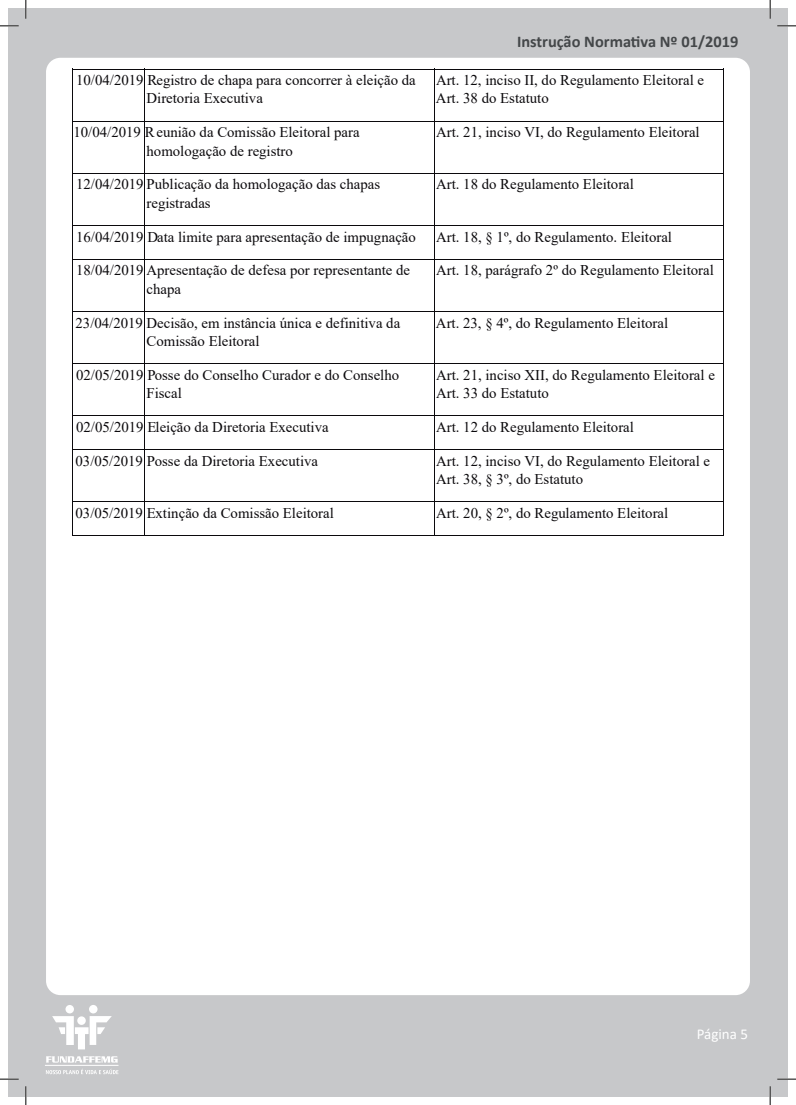
<style>
.page{position:relative;width:796px;height:1105px;background:#fff}
.page>*{position:absolute;margin:0;border:0;box-sizing:border-box;transform-origin:0 0}
.t1{font:700 16.38px "Calibri";color:#444749}
.t2{font:15px "Calibri";color:#fff}
.t3{font:14.75px/18.4px "Times New Roman";color:#0b090c}
</style>
<div class="page">
<div style="left:8px;top:8px;width:18px;height:1088px;background:#c7c8ca"></div>
<div style="left:26px;top:8px;width:762px;height:1088px;background:#c7c8ca"></div>
<div style="left:65px;top:1004px;width:9px;height:9px;background:#fff;border-radius:50%"></div>
<div style="left:89px;top:1004px;width:9px;height:9px;background:#fff;border-radius:50%"></div>
<svg style="left:52px;top:1016px;width:60px;height:33px"></svg>
<svg style="left:46px;top:1056px;width:72px;height:6px"></svg>
<div style="left:46px;top:58px;width:704px;height:936px;background:#fff;border-radius:14px"></div>
<svg style="left:0;top:25px;width:19px;height:2px"></svg>
<svg style="left:777px;top:25px;width:19px;height:2px"></svg>
<svg style="left:0;top:1078px;width:19px;height:1px"></svg>
<svg style="left:777px;top:1078px;width:19px;height:1px"></svg>
<svg style="left:25px;top:0;width:2px;height:19px"></svg>
<svg style="left:25px;top:1086px;width:2px;height:18px"></svg>
<svg style="left:769px;top:0;width:2px;height:19px"></svg>
<svg style="left:769px;top:1086px;width:2px;height:18px"></svg>
<hr style="left:72px;top:69px;width:72px;height:1px;background:#0b090c">
<hr style="left:145px;top:69px;width:289px;height:1px;background:#0b090c">
<hr style="left:435px;top:69px;width:288px;height:1px;background:#0b090c">
<hr style="left:72px;top:72px;width:1px;height:49px;background:#0b090c">
<hr style="left:144px;top:72px;width:1px;height:49px;background:#0b090c">
<hr style="left:434px;top:72px;width:1px;height:49px;background:#0b090c">
<hr style="left:723px;top:72px;width:1px;height:49px;background:#0b090c">
<hr style="left:72px;top:121px;width:72px;height:1px;background:#0b090c">
<hr style="left:145px;top:121px;width:289px;height:1px;background:#0b090c">
<hr style="left:435px;top:121px;width:288px;height:1px;background:#0b090c">
<hr style="left:72px;top:124px;width:1px;height:49px;background:#0b090c">
<hr style="left:144px;top:124px;width:1px;height:49px;background:#0b090c">
<hr style="left:434px;top:124px;width:1px;height:49px;background:#0b090c">
<hr style="left:723px;top:124px;width:1px;height:49px;background:#0b090c">
<hr style="left:72px;top:173px;width:72px;height:1px;background:#0b090c">
<hr style="left:145px;top:173px;width:289px;height:1px;background:#0b090c">
<hr style="left:435px;top:173px;width:288px;height:1px;background:#0b090c">
<hr style="left:72px;top:176px;width:1px;height:49px;background:#0b090c">
<hr style="left:144px;top:176px;width:1px;height:49px;background:#0b090c">
<hr style="left:434px;top:176px;width:1px;height:49px;background:#0b090c">
<hr style="left:723px;top:176px;width:1px;height:49px;background:#0b090c">
<hr style="left:72px;top:225px;width:72px;height:1px;background:#0b090c">
<hr style="left:145px;top:225px;width:289px;height:1px;background:#0b090c">
<hr style="left:435px;top:225px;width:288px;height:1px;background:#0b090c">
<hr style="left:72px;top:228px;width:1px;height:31px;background:#0b090c">
<hr style="left:144px;top:228px;width:1px;height:31px;background:#0b090c">
<hr style="left:434px;top:228px;width:1px;height:31px;background:#0b090c">
<hr style="left:723px;top:228px;width:1px;height:31px;background:#0b090c">
<hr style="left:72px;top:259px;width:72px;height:1px;background:#0b090c">
<hr style="left:145px;top:259px;width:289px;height:1px;background:#0b090c">
<hr style="left:435px;top:259px;width:288px;height:1px;background:#0b090c">
<hr style="left:72px;top:262px;width:1px;height:49px;background:#0b090c">
<hr style="left:144px;top:262px;width:1px;height:49px;background:#0b090c">
<hr style="left:434px;top:262px;width:1px;height:49px;background:#0b090c">
<hr style="left:723px;top:262px;width:1px;height:49px;background:#0b090c">
<hr style="left:72px;top:311px;width:72px;height:1px;background:#0b090c">
<hr style="left:145px;top:311px;width:289px;height:1px;background:#0b090c">
<hr style="left:435px;top:311px;width:288px;height:1px;background:#0b090c">
<hr style="left:72px;top:314px;width:1px;height:49px;background:#0b090c">
<hr style="left:144px;top:314px;width:1px;height:49px;background:#0b090c">
<hr style="left:434px;top:314px;width:1px;height:49px;background:#0b090c">
<hr style="left:723px;top:314px;width:1px;height:49px;background:#0b090c">
<hr style="left:72px;top:363px;width:72px;height:1px;background:#0b090c">
<hr style="left:145px;top:363px;width:289px;height:1px;background:#0b090c">
<hr style="left:435px;top:363px;width:288px;height:1px;background:#0b090c">
<hr style="left:72px;top:366px;width:1px;height:49px;background:#0b090c">
<hr style="left:144px;top:366px;width:1px;height:49px;background:#0b090c">
<hr style="left:434px;top:366px;width:1px;height:49px;background:#0b090c">
<hr style="left:723px;top:366px;width:1px;height:49px;background:#0b090c">
<hr style="left:72px;top:415px;width:72px;height:1px;background:#0b090c">
<hr style="left:145px;top:415px;width:289px;height:1px;background:#0b090c">
<hr style="left:435px;top:415px;width:288px;height:1px;background:#0b090c">
<hr style="left:72px;top:418px;width:1px;height:31px;background:#0b090c">
<hr style="left:144px;top:418px;width:1px;height:31px;background:#0b090c">
<hr style="left:434px;top:418px;width:1px;height:31px;background:#0b090c">
<hr style="left:723px;top:418px;width:1px;height:31px;background:#0b090c">
<hr style="left:72px;top:449px;width:72px;height:1px;background:#0b090c">
<hr style="left:145px;top:449px;width:289px;height:1px;background:#0b090c">
<hr style="left:435px;top:449px;width:288px;height:1px;background:#0b090c">
<hr style="left:72px;top:452px;width:1px;height:49px;background:#0b090c">
<hr style="left:144px;top:452px;width:1px;height:49px;background:#0b090c">
<hr style="left:434px;top:452px;width:1px;height:49px;background:#0b090c">
<hr style="left:723px;top:452px;width:1px;height:49px;background:#0b090c">
<hr style="left:72px;top:501px;width:72px;height:1px;background:#0b090c">
<hr style="left:145px;top:501px;width:289px;height:1px;background:#0b090c">
<hr style="left:435px;top:501px;width:288px;height:1px;background:#0b090c">
<hr style="left:72px;top:504px;width:1px;height:31px;background:#0b090c">
<hr style="left:72px;top:535px;width:72px;height:1px;background:#0b090c">
<hr style="left:144px;top:504px;width:1px;height:31px;background:#0b090c">
<hr style="left:145px;top:535px;width:289px;height:1px;background:#0b090c">
<hr style="left:434px;top:504px;width:1px;height:31px;background:#0b090c">
<hr style="left:435px;top:535px;width:288px;height:1px;background:#0b090c">
<hr style="left:723px;top:504px;width:1px;height:31px;background:#0b090c">
<svg style="left:46px;top:1069px;width:72px;height:4px"></svg>
<hr style="left:45px;top:1064px;width:73px;height:1px;background:#fff">
<p class="t1" style="left:517px;top:30px;width:223px">Instrução Normativa Nº 01/2019</p>
<p class="t3" style="left:146px;top:71px;width:271px;text-indent:-70px">10/04/2019 Registro de chapa para concorrer à eleição da<br>Diretoria Executiva</p>
<p class="t3" style="left:436px;top:71px;width:270px">Art. 12, inciso II, do Regulamento Eleitoral e<br>Art. 38 do Estatuto</p>
<p class="t3" style="left:73px;top:123px;width:288px;text-align:center">10/04/2019 Reunião da Comissão Eleitoral para homologação de registro</p>
<p class="t3" style="left:436px;top:123px;width:265px">Art. 21, inciso VI, do Regulamento Eleitoral</p>
<p class="t3" style="left:146px;top:175px;width:235px;text-indent:-70px">12/04/2019 Publicação da homologação das chapas registradas</p>
<p class="t3" style="left:436px;top:175px;width:199px">Art. 18 do Regulamento Eleitoral</p>
<p class="t3" style="left:76px;top:227px;width:341px">16/04/2019 Data limite para apresentação de impugnação</p>
<p class="t3" style="left:436px;top:227px;width:237px">Art. 18, § 1º, do Regulamento. Eleitoral</p>
<p class="t3" style="left:146px;top:261px;width:265px;text-indent:-70px">18/04/2019 Apresentação de defesa por representante de chapa</p>
<p class="t3" style="left:436px;top:261px;width:279px">Art. 18, parágrafo 2º do Regulamento Eleitoral</p>
<p class="t3" style="left:146px;top:313px;width:255px;text-indent:-71px">23/04/2019 Decisão, em instância única e definitiva da<br>Comissão Eleitoral</p>
<p class="t3" style="left:436px;top:313px;width:234px">Art. 23, § 4º, do Regulamento Eleitoral</p>
<p class="t3" style="left:146px;top:365px;width:254px;text-indent:-70px">02/05/2019 Posse do Conselho Curador e do Conselho<br>Fiscal</p>
<p class="t3" style="left:436px;top:365px;width:280px">Art. 21, inciso XII, do Regulamento Eleitoral e<br>Art. 33 do Estatuto</p>
<p class="t3" style="left:76px;top:417px;width:254px">02/05/2019 Eleição da Diretoria Executiva</p>
<p class="t3" style="left:436px;top:417px;width:199px">Art. 12 do Regulamento Eleitoral</p>
<p class="t3" style="left:76px;top:451px;width:244px">03/05/2019 Posse da Diretoria Executiva</p>
<p class="t3" style="left:436px;top:451px;width:275px">Art. 12, inciso VI, do Regulamento Eleitoral e<br>Art. 38, § 3º, do Estatuto</p>
<p class="t3" style="left:76px;top:503px;width:260px">03/05/2019 Extinção da Comissão Eleitoral</p>
<p class="t3" style="left:436px;top:503px;width:234px">Art. 20, § 2º, do Regulamento Eleitoral</p>
<p class="t2" style="left:697px;top:1023px;width:53px">Página 5</p>
</div>
